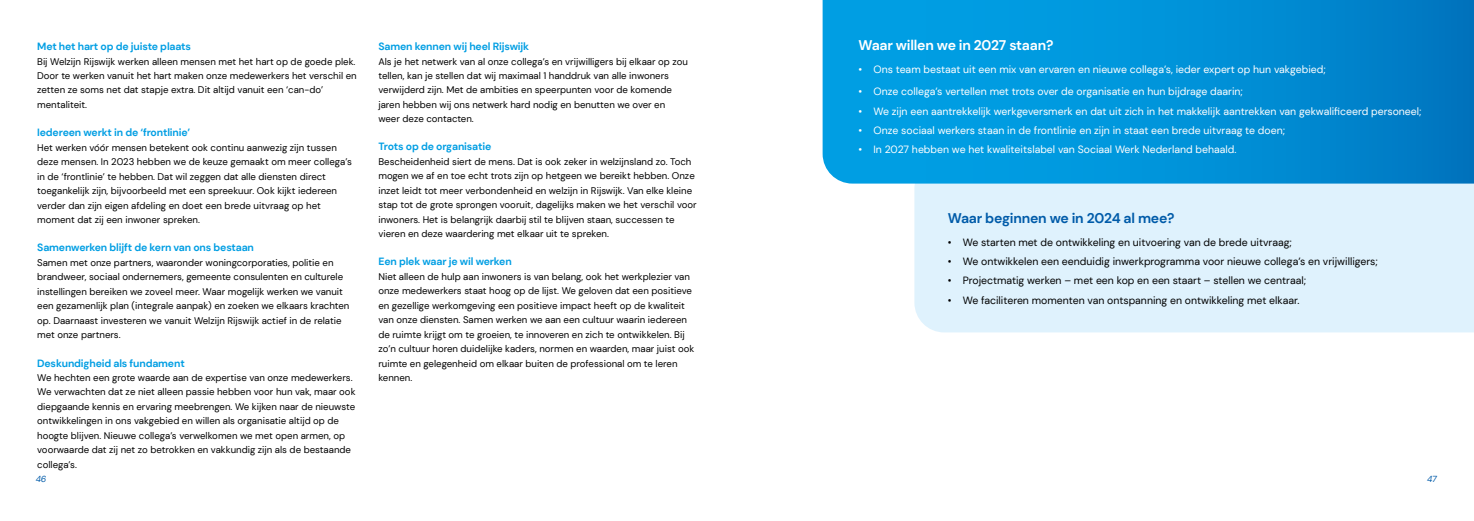
<style>
.page{position:relative;width:1474px;height:521px;background:#fff}
.page>*{position:absolute;margin:0;border:0;box-sizing:border-box;transform-origin:0 0}
.t1{font:700 14px "DM Sans";letter-spacing:-.015em;color:#005ba9}
.t2{font:700 14px "DM Sans";letter-spacing:-.015em;color:#fff}
.t3{font:10.5px "DM Sans";color:#fff}
.t4{font:10.5px "DM Sans";color:#000}
.t5{font:700 10.5px "DM Sans";letter-spacing:-.015em;color:#009ee3}
.t6{font:9.62px/14.4px "DM Sans";color:#000}
.t7{font:italic 8.75px "DM Sans";color:#005ba9}
</style>
<div class="page">
<div style="left:914px;top:184px;width:559px;height:148px;background:#dff2fd"></div>
<svg style="left:822px;top:0;width:651px;height:184px;background:#0191d7"></svg>
<p class="t5" style="left:37px;top:40px;width:155px">Met het hart op de juiste plaats</p>
<p class="t6" style="left:37px;top:54px;width:321px">Bij Welzijn Rijswijk werken alleen mensen met het hart op de goede plek.<br>Door te werken vanuit het hart maken onze medewerkers het verschil en zetten ze soms net dat stapje extra. Dit altijd vanuit een ‘can-do’ mentaliteit.</p>
<p class="t5" style="left:37px;top:126px;width:155px">Iedereen werkt in de ‘frontlinie’</p>
<p class="t6" style="left:37px;top:140px;width:316px">Het werken vóór mensen betekent ook continu aanwezig zijn tussen deze mensen. In 2023 hebben we de keuze gemaakt om meer collega’s in de ‘frontlinie’ te hebben. Dat wil zeggen dat alle diensten direct toegankelijk zijn, bijvoorbeeld met een spreekuur. Ook kijkt iedereen verder dan zijn eigen afdeling en doet een brede uitvraag op het moment dat zij een inwoner spreken.</p>
<p class="t5" style="left:37px;top:241px;width:218px">Samenwerken blijft de kern van ons bestaan</p>
<p class="t6" style="left:37px;top:255px;width:314px">Samen met onze partners, waaronder woningcorporaties, politie en brandweer, sociaal ondernemers, gemeente consulenten en culturele instellingen bereiken we zoveel meer. Waar mogelijk werken we vanuit een gezamenlijk plan (integrale aanpak) en zoeken we elkaars krachten op. Daarnaast investeren we vanuit Welzijn Rijswijk actief in de relatie met onze partners.</p>
<p class="t5" style="left:37px;top:356px;width:149px">Deskundigheid als fundament</p>
<p class="t6" style="left:37px;top:370px;width:320px">We hechten een grote waarde aan de expertise van onze medewerkers.<br>We verwachten dat ze niet alleen passie hebben voor hun vak, maar ook diepgaande kennis en ervaring meebrengen. We kijken naar de nieuwste ontwikkelingen in ons vakgebied en willen als organisatie altijd op de hoogte blijven. Nieuwe collega’s verwelkomen we met open armen, op voorwaarde dat zij net zo betrokken en vakkundig zijn als de bestaande collega’s.</p>
<p class="t5" style="left:378px;top:40px;width:152px">Samen kennen wij heel Rijswijk</p>
<p class="t6" style="left:378px;top:54px;width:311px">Als je het netwerk van al onze collega’s en vrijwilligers bij elkaar op zou tellen, kan je stellen dat wij maximaal 1 handdruk van alle inwoners verwijderd zijn. Met de ambities en speerpunten voor de komende jaren hebben wij ons netwerk hard nodig en benutten we over en weer deze contacten.</p>
<p class="t5" style="left:378px;top:140px;width:114px">Trots op de organisatie</p>
<p class="t6" style="left:378px;top:154px;width:320px">Bescheidenheid siert de mens. Dat is ook zeker in welzijnsland zo. Toch mogen we af en toe echt trots zijn op hetgeen we bereikt hebben. Onze inzet leidt tot meer verbondenheid en welzijn in Rijswijk. Van elke kleine stap tot de grote sprongen vooruit, dagelijks maken we het verschil voor inwoners. Het is belangrijk daarbij stil te blijven staan, successen te vieren en deze waardering met elkaar uit te spreken.</p>
<p class="t5" style="left:378px;top:255px;width:135px">Een plek waar je wil werken</p>
<p class="t6" style="left:378px;top:269px;width:317px">Niet alleen de hulp aan inwoners is van belang, ook het werkplezier van onze medewerkers staat hoog op de lijst. We geloven dat een positieve en gezellige werkomgeving een positieve impact heeft op de kwaliteit van onze diensten. Samen werken we aan een cultuur waarin iedereen de ruimte krijgt om te groeien, te innoveren en zich te ontwikkelen. Bij zo’n cultuur horen duidelijke kaders, normen en waarden, maar juist ook ruimte en gelegenheid om elkaar buiten de professional om te leren kennen.</p>
<h1 class="t2" style="left:858px;top:36px;width:196px">Waar willen we in 2027 staan?</h1>
<p class="t3" style="left:858px;top:62px;width:469px">• Ons team bestaat uit een mix van ervaren en nieuwe collega’s, ieder expert op hun vakgebied;</p>
<p class="t3" style="left:858px;top:85px;width:386px">• Onze collega’s vertellen met trots over de organisatie en hun bijdrage daarin;</p>
<p class="t3" style="left:858px;top:104px;width:564px">• We zijn een aantrekkelijk werkgeversmerk en dat uit zich in het makkelijk aantrekken van gekwalificeerd personeel;</p>
<p class="t3" style="left:858px;top:124px;width:428px">• Onze sociaal werkers staan in de frontlinie en zijn in staat een brede uitvraag te doen;</p>
<p class="t3" style="left:858px;top:143px;width:379px">• In 2027 hebben we het kwaliteitslabel van Sociaal Werk Nederland behaald.</p>
<h1 class="t1" style="left:947px;top:209px;width:228px">Waar beginnen we in 2024 al mee?</h1>
<p class="t4" style="left:947px;top:236px;width:345px">• We starten met de ontwikkeling en uitvoering van de brede uitvraag;</p>
<p class="t4" style="left:947px;top:255px;width:431px">• We ontwikkelen een eenduidig inwerkprogramma voor nieuwe collega’s en vrijwilligers;</p>
<p class="t4" style="left:947px;top:274px;width:360px">• Projectmatig werken – met een kop en een staart – stellen we centraal;</p>
<p class="t4" style="left:947px;top:293px;width:353px">• We faciliteren momenten van ontspanning en ontwikkeling met elkaar.</p>
<p class="t7" style="left:36px;top:473px;width:12px">46</p>
<p class="t7" style="left:1426px;top:473px;width:11px">47</p>
</div>
